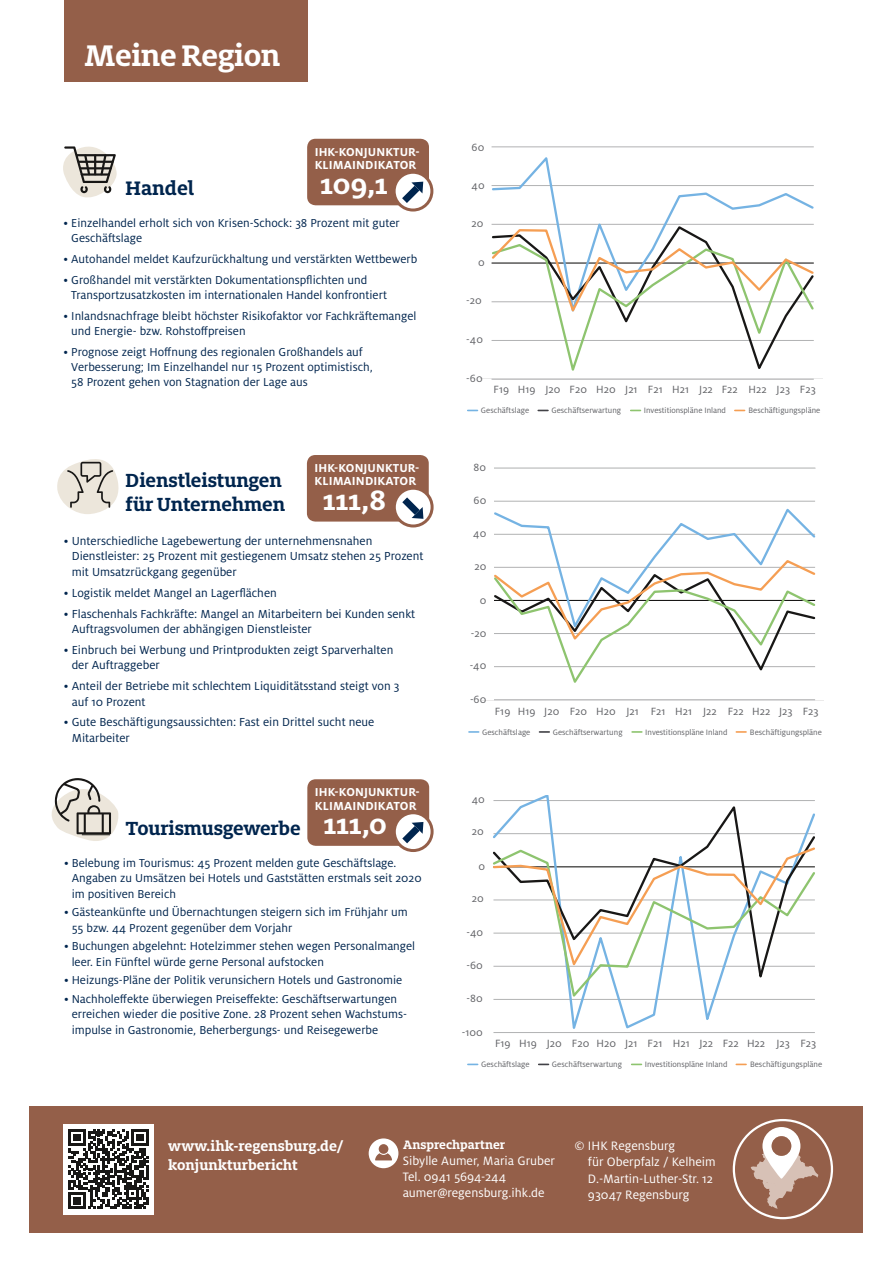
<style>
.page{position:relative;width:893px;height:1263px;background:#fff}
.page>*{position:absolute;margin:0;border:0;box-sizing:border-box;transform-origin:0 0}
.t1{font:700 33px "Milo Slab Pro";letter-spacing:-.015em;color:#fff}
.t2{font:700 31.05px "Milo Slab Pro";letter-spacing:-.005em;color:#fff}
.t3{font:700 21.6px "Milo Slab Pro";color:#00254e}
.t4{font:700 21px/24px "Milo Slab Pro";letter-spacing:-.005em;color:#00254e}
.t5{font:700 15.75px/18.9px "Milo Slab Pro";color:#fff}
.t6{font:13.5px/16.2px "Milo Pro";color:#fff}
.t7{font:700 13.5px "Milo Slab Pro";color:#fff}
.t8{font:12.9px/15.5px "Milo Pro";color:#00254e}
.t9{font:700 12.9px "Milo Pro";letter-spacing:.01em;color:#fff}
.t10{font:12.75px/15.3px "Milo Pro";color:#00254e}
.t11{font:700 12.75px "Milo Pro";letter-spacing:.01em;color:#fff}
.t12{font:11.7px "Milo Pro";color:#606165}
.t13{font:11.55px "Milo Pro";color:#606165}
.t14{font:8.7px "Milo Pro";color:#606165}
</style>
<div class="page">
<div style="left:307px;top:779px;width:122px;height:67px;background:#945f49;border-radius:9px"></div>
<svg style="left:394px;top:813px;width:38px;height:37px"></svg>
<div style="left:393px;top:811px;width:41px;height:41px;border:3px solid #945f49;border-radius:50%"></div>
<div style="left:307px;top:139px;width:122px;height:66px;background:#945f49;border-radius:9px"></div>
<svg style="left:394px;top:172px;width:38px;height:38px"></svg>
<div style="left:393px;top:171px;width:40px;height:41px;border:3px solid #945f49;border-radius:50%"></div>
<svg style="left:402px;top:182px;width:21px;height:21px"></svg>
<div style="left:30px;top:1107px;width:833px;height:126px;background:#945f49"></div>
<div style="left:63px;top:1124px;width:91px;height:90px;background:#fff"></div>
<svg style="left:69px;top:1129px;width:80px;height:80px"></svg>
<div style="left:733px;top:1119px;width:100px;height:100px;border:2px solid #fff;border-radius:50%"></div>
<svg style="left:750px;top:1127px;width:68px;height:82px"></svg>
<div style="left:772px;top:1136px;width:19px;height:20px;background:#945f49;border-radius:50%"></div>
<div style="left:369px;top:1138px;width:29px;height:30px;background:#fff;border-radius:50%"></div>
<svg style="left:375px;top:1144px;width:17px;height:16px"></svg>
<hr style="left:494px;top:699px;width:321px;height:1px;background:#b1b2b3">
<hr style="left:494px;top:501px;width:321px;height:1px;background:#b1b2b3">
<hr style="left:482px;top:700px;width:342px;height:1px;background:#181716">
<svg style="left:494px;top:508px;width:322px;height:175px"></svg>
<hr style="left:494px;top:468px;width:322px;height:1px;background:#d2d3d3">
<svg style="left:469px;top:731px;width:10px;height:2px"></svg>
<svg style="left:539px;top:731px;width:10px;height:2px"></svg>
<svg style="left:632px;top:731px;width:10px;height:2px"></svg>
<svg style="left:736px;top:731px;width:10px;height:2px"></svg>
<div style="left:307px;top:455px;width:122px;height:67px;background:#945f49;border-radius:9px"></div>
<svg style="left:493px;top:795px;width:322px;height:238px"></svg>
<svg style="left:493px;top:801px;width:322px;height:45px"></svg>
<svg style="left:493px;top:970px;width:322px;height:30px"></svg>
<svg style="left:493px;top:846px;width:322px;height:124px"></svg>
<svg style="left:468px;top:1063px;width:10px;height:2px"></svg>
<svg style="left:539px;top:1063px;width:9px;height:2px"></svg>
<svg style="left:632px;top:1063px;width:9px;height:2px"></svg>
<svg style="left:736px;top:1063px;width:10px;height:2px"></svg>
<hr style="left:492px;top:146px;width:322px;height:1px;background:#b1b2b3">
<hr style="left:480px;top:379px;width:342px;height:1px;background:#181716">
<svg style="left:491px;top:157px;width:323px;height:67px"></svg>
<svg style="left:491px;top:224px;width:323px;height:4px"></svg>
<svg style="left:491px;top:228px;width:323px;height:143px"></svg>
<svg style="left:57px;top:459px;width:62px;height:55px"></svg>
<svg style="left:51px;top:778px;width:68px;height:63px"></svg>
<svg style="left:63px;top:146px;width:54px;height:52px"></svg>
<svg style="left:394px;top:488px;width:38px;height:38px"></svg>
<div style="left:393px;top:487px;width:41px;height:40px;border:3px solid #945f49;border-radius:50%"></div>
<svg style="left:402px;top:497px;width:21px;height:22px"></svg>
<svg style="left:402px;top:822px;width:21px;height:21px"></svg>
<div style="left:64px;top:0;width:243px;height:82px;background:#945f49"></div>
<h1 class="t1" style="left:84px;top:34px;width:198px">Meine Region</h1>
<h3 class="t3" style="left:126px;top:174px;width:70px">Handel</h3>
<p class="t11" style="left:315px;top:145px;width:105px">IHK-KONJUNKTUR-</p>
<p class="t9" style="left:315px;top:158px;width:103px">KLIMAINDIKATOR</p>
<h2 class="t2" style="left:320px;top:164px;width:69px">109,1</h2>
<p class="t10" style="left:71px;top:216px;width:330px;text-indent:-8px">• Einzelhandel erholt sich von Krisen-Schock: 38 Prozent mit guter<br>Geschäftslage</p>
<p class="t10" style="left:64px;top:251px;width:355px">• Autohandel meldet Kaufzurückhaltung und verstärkten Wettbewerb</p>
<p class="t10" style="left:71px;top:272px;width:317px;text-indent:-8px">• Großhandel mit verstärkten Dokumentationspflichten und<br>Transportzusatzkosten im internationalen Handel konfrontiert</p>
<p class="t10" style="left:71px;top:308px;width:347px;text-indent:-8px">• Inlandsnachfrage bleibt höchster Risikofaktor vor Fachkräftemangel und Energie- bzw. Rohstoffpreisen</p>
<p class="t10" style="left:71px;top:344px;width:303px;text-indent:-8px">• Prognose zeigt Hoffnung des regionalen Großhandels auf<br>Verbesserung; Im Einzelhandel nur 15 Prozent optimistisch,<br>58 Prozent gehen von Stagnation der Lage aus</p>
<p class="t11" style="left:314px;top:461px;width:105px">IHK-KONJUNKTUR-</p>
<p class="t9" style="left:314px;top:474px;width:103px">KLIMAINDIKATOR</p>
<h2 class="t2" style="left:323px;top:480px;width:65px">111,8</h2>
<p class="t8" style="left:72px;top:533px;width:353px;text-indent:-8px">• Unterschiedliche Lagebewertung der unternehmensnahen<br>Dienstleister: 25 Prozent mit gestiegenem Umsatz stehen 25 Prozent mit Umsatzrückgang gegenüber</p>
<p class="t8" style="left:64px;top:585px;width:214px">• Logistik meldet Mangel an Lagerflächen</p>
<p class="t8" style="left:72px;top:606px;width:345px;text-indent:-8px">• Flaschenhals Fachkräfte: Mangel an Mitarbeitern bei Kunden senkt<br>Auftragsvolumen der abhängigen Dienstleister</p>
<p class="t8" style="left:72px;top:642px;width:323px;text-indent:-8px">• Einbruch bei Werbung und Printprodukten zeigt Sparverhalten der Auftraggeber</p>
<p class="t8" style="left:72px;top:678px;width:329px;text-indent:-8px">• Anteil der Betriebe mit schlechtem Liquiditätsstand steigt von 3 auf 10 Prozent</p>
<p class="t8" style="left:72px;top:715px;width:304px;text-indent:-8px">• Gute Beschäftigungsaussichten: Fast ein Drittel sucht neue<br>Mitarbeiter</p>
<h3 class="t4" style="left:126px;top:467px;width:161px">Dienstleistungen für Unternehmen</h3>
<h3 class="t4" style="left:126px;top:815px;width:177px">Tourismusgewerbe</h3>
<p class="t11" style="left:315px;top:785px;width:105px">IHK-KONJUNKTUR-</p>
<p class="t9" style="left:315px;top:798px;width:103px">KLIMAINDIKATOR</p>
<h2 class="t2" style="left:324px;top:804px;width:65px">111,0</h2>
<p class="t10" style="left:72px;top:855px;width:352px;text-indent:-8px">• Belebung im Tourismus: 45 Prozent melden gute Geschäftslage.<br>Angaben zu Umsätzen bei Hotels und Gaststätten erstmals seit 2020 im positiven Bereich</p>
<p class="t10" style="left:72px;top:905px;width:337px;text-indent:-8px">• Gästeankünfte und Übernachtungen steigern sich im Frühjahr um<br>55 bzw. 44 Prozent gegenüber dem Vorjahr</p>
<p class="t10" style="left:72px;top:939px;width:345px;text-indent:-8px">• Buchungen abgelehnt: Hotelzimmer stehen wegen Personalmangel leer. Ein Fünftel würde gerne Personal aufstocken</p>
<p class="t10" style="left:64px;top:973px;width:340px">• Heizungs-Pläne der Politik verunsichern Hotels und Gastronomie</p>
<p class="t10" style="left:72px;top:991px;width:337px;text-indent:-8px">• Nachholeffekte überwiegen Preiseffekte: Geschäftserwartungen erreichen wieder die positive Zone. 28 Prozent sehen Wachstums&shy;impulse in Gastronomie, Beherbergungs- und Reisegewerbe</p>
<p class="t13" style="left:472px;top:141px;width:14px">60</p>
<p class="t13" style="left:472px;top:179px;width:15px">40</p>
<p class="t13" style="left:472px;top:217px;width:13px">20</p>
<p class="t13" style="left:478px;top:256px;width:8px">0</p>
<p class="t13" style="left:466px;top:294px;width:17px">-20</p>
<p class="t13" style="left:466px;top:333px;width:18px">-40</p>
<p class="t13" style="left:466px;top:372px;width:18px">-60</p>
<p class="t13" style="left:494px;top:383px;width:324px">F19 H19 J20 F20 H20 J21 F21 H21 J22 F22 H22 J23 F23</p>
<p class="t14" style="left:481px;top:406px;width:50px">Geschäftslage</p>
<p class="t14" style="left:551px;top:406px;width:71px">Geschäftserwartung</p>
<p class="t14" style="left:644px;top:406px;width:84px">Investitionspläne Inland</p>
<p class="t14" style="left:748px;top:406px;width:73px">Beschäftigungspläne</p>
<p class="t13" style="left:474px;top:461px;width:14px">80</p>
<p class="t13" style="left:474px;top:494px;width:14px">60</p>
<p class="t13" style="left:473px;top:527px;width:15px">40</p>
<p class="t13" style="left:474px;top:560px;width:14px">20</p>
<p class="t13" style="left:480px;top:594px;width:8px">0</p>
<p class="t13" style="left:471px;top:627px;width:17px">-20</p>
<p class="t13" style="left:470px;top:659px;width:18px">-40</p>
<p class="t13" style="left:470px;top:693px;width:18px">-60</p>
<p class="t13" style="left:495px;top:705px;width:325px">F19 H19 J20 F20 H20 J21 F21 H21 J22 F22 H22 J23 F23</p>
<p class="t14" style="left:482px;top:727px;width:50px">Geschäftslage</p>
<p class="t14" style="left:553px;top:727px;width:71px">Geschäftserwartung</p>
<p class="t14" style="left:645px;top:727px;width:84px">Investitionspläne Inland</p>
<p class="t14" style="left:750px;top:727px;width:73px">Beschäftigungspläne</p>
<p class="t12" style="left:472px;top:793px;width:15px">40</p>
<p class="t12" style="left:472px;top:825px;width:14px">20</p>
<p class="t12" style="left:478px;top:859px;width:8px">0</p>
<p class="t12" style="left:472px;top:892px;width:14px">20</p>
<p class="t12" style="left:466px;top:926px;width:18px">-40</p>
<p class="t12" style="left:466px;top:959px;width:18px">-60</p>
<p class="t12" style="left:466px;top:992px;width:18px">-80</p>
<p class="t12" style="left:462px;top:1025px;width:23px">-100</p>
<p class="t12" style="left:495px;top:1037px;width:323px">F19 H19 J20 F20 H20 J21 F21 H21 J22 F22 H22 J23 F23</p>
<p class="t14" style="left:481px;top:1060px;width:50px">Geschäftslage</p>
<p class="t14" style="left:552px;top:1060px;width:72px">Geschäftserwartung</p>
<p class="t14" style="left:645px;top:1060px;width:84px">Investitionspläne Inland</p>
<p class="t14" style="left:750px;top:1060px;width:74px">Beschäftigungspläne</p>
<p class="t5" style="left:168px;top:1135px;width:177px">www.ihk-regensburg.de/ konjunkturbericht</p>
<p class="t7" style="left:403px;top:1136px;width:103px">Ansprechpartner</p>
<p class="t6" style="left:403px;top:1153px;width:154px">Sibylle Aumer, Maria Gruber<br>Tel. 0941 5694-244 aumer@regensburg.ihk.de</p>
<p class="t6" style="left:588px;top:1138px;width:129px;text-indent:-13px">© IHK Regensburg<br>für Oberpfalz / Kelheim<br>D.-Martin-Luther-Str. 12<br>93047 Regensburg</p>
</div>
